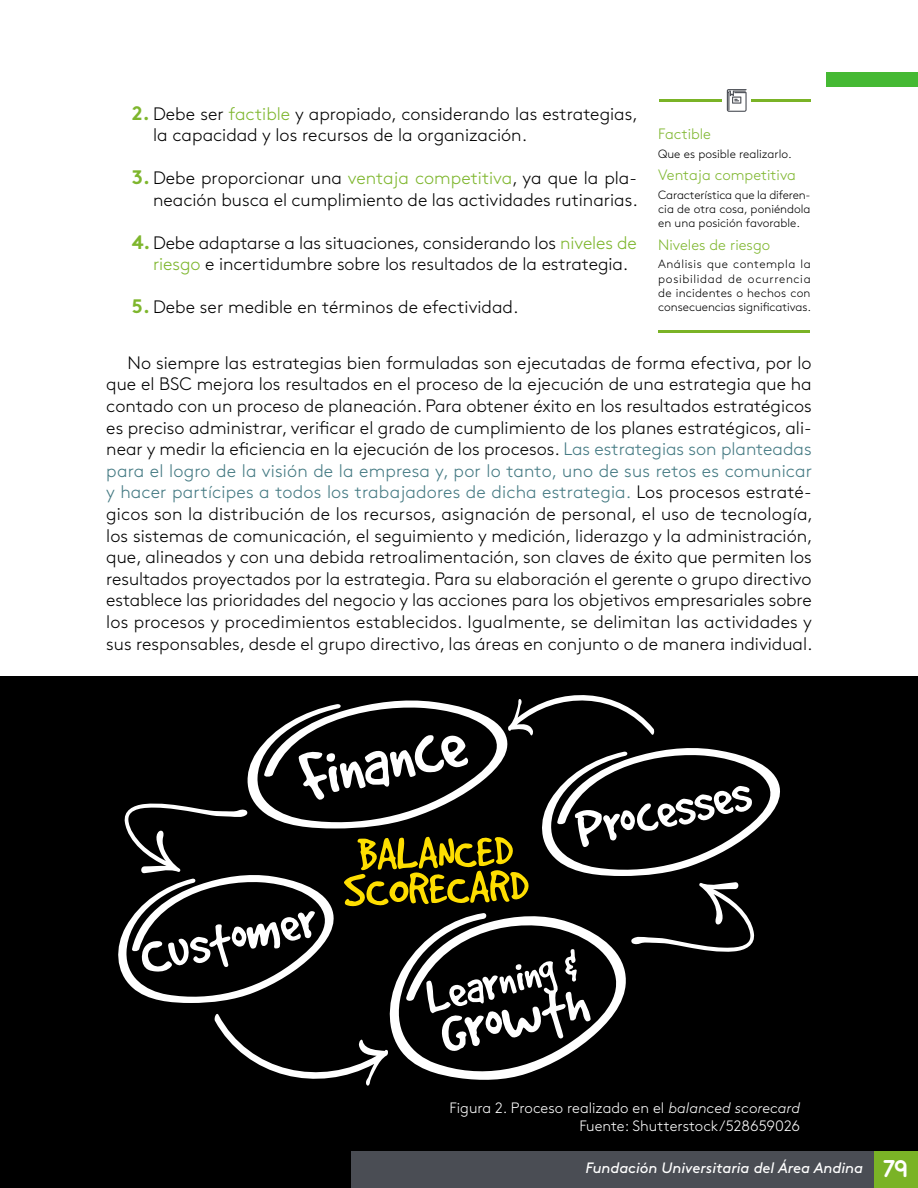
<style>
.page{position:relative;width:918px;height:1188px;background:#fff}
.page>*{position:absolute;margin:0;border:0;box-sizing:border-box;transform-origin:0 0}
.t1{font:24px "Areandina Voz";color:#fff}
.t2{font:300 18px/21.6px "Brown Std";color:#000}
.t3{font:italic 15px "Brown Std";letter-spacing:-.005em;color:#fff}
.t4{font:300 15px/18px "Brown Std";color:#fff;text-align:right}
.t5{font:300 15px "Brown Std";color:#7eb62d}
.t6{font:300 12px/14.4px "Brown Std";color:#000;text-align:justify}
.s1{font-family:"Brown Std Bold Alt";font-weight:400;font-size:19.5px;color:#7eb62d}
.s2{color:#7eb62d}
.s3{color:#437982}
.s4{font-style:italic}
.s5{font-family:"Areandina Voz";font-style:normal;font-size:24px}
</style>
<div class="page">
<div style="left:0;top:676px;width:918px;height:512px;background:#000"></div>
<div style="left:826px;top:72px;width:92px;height:15px;background:#45b933"></div>
<svg style="left:118px;top:695px;width:662px;height:391px"></svg>
<hr style="left:658px;top:330px;width:152px;height:3px;background:#7ab326">
<hr style="left:659px;top:99px;width:62px;height:3px;background:#7ab326">
<hr style="left:751px;top:99px;width:60px;height:3px;background:#7ab326">
<svg style="left:727px;top:89px;width:20px;height:23px"></svg>
<div style="left:873px;top:1151px;width:45px;height:37px;background:#7ab326"></div>
<div style="left:351px;top:1151px;width:522px;height:37px;background:#4a4d54"></div>
<p class="t2" style="left:153px;top:103px;width:486px;text-indent:-21px"><span class="s1">2.</span> Debe ser <span class="s2">factible</span> y apropiado, considerando las estrategias, la capacidad y los recursos de la organización .</p>
<p class="t2" style="left:132px;top:168px;width:508px;text-align:right"><span class="s1">3.</span> Debe proporcionar una <span class="s2">ventaja competitiva</span>, ya que la pla&shy;neación busca el cumplimiento de las actividades rutinarias .</p>
<p class="t2" style="left:153px;top:232px;width:485px;text-indent:-21px"><span class="s1">4.</span>Debe adaptarse a las situaciones, considerando los <span class="s2">niveles de riesgo</span> e incertidumbre sobre los resultados de la estrategia .</p>
<p class="t2" style="left:132px;top:296px;width:388px"><span class="s1">5.</span> Debe ser medible en términos de efectividad .</p>
<p class="t5" style="left:658px;top:125px;width:54px">Factible</p>
<p class="t6" style="left:658px;top:146px;width:135px">Que es posible realizarlo .</p>
<p class="t5" style="left:658px;top:166px;width:139px">Ventaja competitiva</p>
<p class="t6" style="left:658px;top:187px;width:154px">Característica que la diferen&shy;cia de otra cosa, poniéndola en una posición favorable .</p>
<p class="t5" style="left:658px;top:236px;width:113px">Niveles de riesgo</p>
<p class="t6" style="left:658px;top:257px;width:155px">Análisis que contempla la posibilidad de ocurrencia de incidentes o hechos con consecuencias significativas .</p>
<p class="t2" style="left:106px;top:352px;width:708px;text-align:justify;text-indent:21px">No siempre las estrategias bien formuladas son ejecutadas de forma efectiva, por lo que el BSC mejora los resultados en el proceso de la ejecución de una estrategia que ha contado con un proceso de planeación . Para obtener éxito en los resultados estratégicos es preciso administrar, verificar el grado de cumplimiento de los planes estratégicos, ali&shy;near y medir la eficiencia en la ejecución de los procesos . <span class="s3">Las estrategias son planteadas para el logro de la visión de la empresa y, por lo tanto, uno de sus retos es comunicar y hacer partícipes a todos los trabajadores de dicha estrategia .</span> Los procesos estraté&shy;gicos son la distribución de los recursos, asignación de personal, el uso de tecnología, los sistemas de comunicación, el seguimiento y medición, liderazgo y la administración, que, alineados y con una debida retroalimentación, son claves de éxito que permiten los resultados proyectados por la estrategia . Para su elaboración el gerente o grupo directivo establece las prioridades del negocio y las acciones para los objetivos empresariales sobre los procesos y procedimientos establecidos . Igualmente, se delimitan las actividades y sus responsables, desde el grupo directivo, las áreas en conjunto o de manera individual .</p>
<p class="t4" style="left:450px;top:1099px;width:352px">Figura 2 . Proceso realizado en el <span class="s4">balanced scorecard<br></span>Fuente: Shutterstock/528659026</p>
<p class="t3" style="left:585px;top:1159px;width:279px">Fundación Universitaria del Área Andina</p>
<p class="t1" style="left:883px;top:1156px;width:26px">79</p>
<p class="t3" style="left:485px;top:1158px;width:423px">Fundamentos de adm nistración - eje 4 propongamos <span class="s5">11</span></p>
</div>
